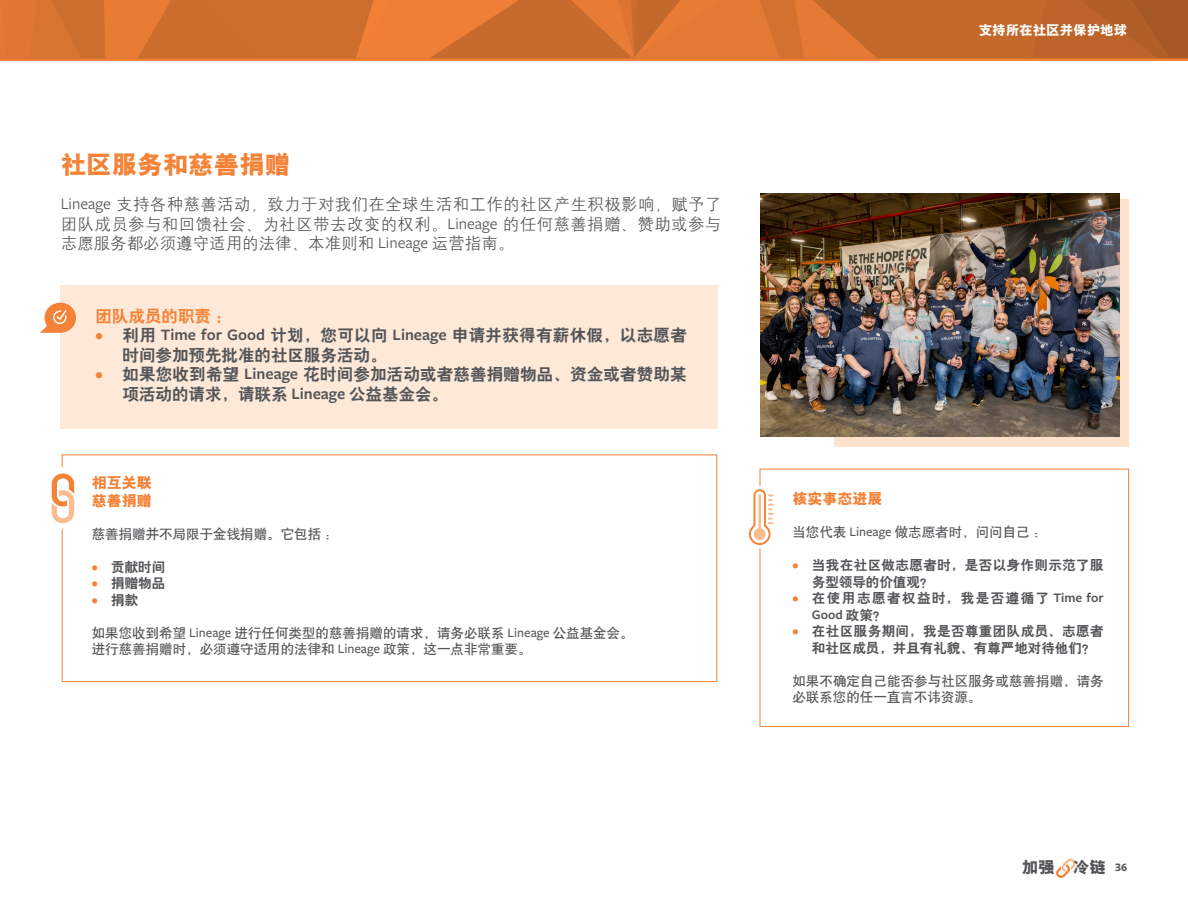
<style>
.page{position:relative;width:1188px;height:918px;background:#fff}
.page>*{position:absolute;margin:0;border:0;box-sizing:border-box;transform-origin:0 0}
.t1{font:25.5px "H Yb 9 gj";color:#f48237}
.t2{font:16.5px/19.5px "H Yb 2 gj";letter-spacing:.01em;color:#535558}
.t3{font:16.5px/19.5px "H Yg 2 gj";letter-spacing:.02em;color:#535558;text-align:justify}
.t4{font:16.5px "H Yb 2 gj";color:#f48237}
.t5{font:16.35px "H Yb 9 gj";color:#535558}
.t6{font:15px "H Yb 9 gj";color:#f48237}
.t7{font:13.5px/16.5px "H Yb 1 gj";color:#535558}
.t8{font:13.5px/16.5px "H Yb 2 gj";letter-spacing:.035em;color:#535558}
.t9{font:13.5px/16.5px "H Yb 2 gj";letter-spacing:.115em;color:#535558}
.t10{font:13.5px "H Yb 9 gj";color:#fff}
.s1{font-family:"Freight Sans Pro"}
.s2{font-family:"Freight Sans Pro";font-weight:600;color:#f48237}
.s3{font-family:"Freight Sans Pro";font-weight:600}
.s4{font-family:"Freight Sans Pro";font-weight:500}
.s5{font-family:"Freight Sans Pro";font-weight:700;font-size:12px}
</style>
<div class="page">
<svg style="left:1056px;top:859px;width:20px;height:19px"></svg>
<div style="left:61px;top:285px;width:657px;height:144px;background:#fee9d8"></div>
<svg style="left:40px;top:303px;width:36px;height:30px"></svg>
<div style="left:834px;top:199px;width:295px;height:247px;background:#fee2cc"></div>
<img style="left:760px;top:193px;width:359px;height:243px">
<div style="left:0;top:0;width:1188px;height:61px;background:linear-gradient(to right,#d87330,#d4712f)"></div>
<svg style="left:0;top:0;width:1188px;height:58px;background:#d06f2e"></svg>
<div style="left:760px;top:469px;width:369px;height:258px;background:#fff;border:1px solid #f48237"></div>
<div style="left:746px;top:486px;width:33px;height:62px;background:#fff"></div>
<div style="left:62px;top:454px;width:655px;height:228px;background:#fff;border:1px solid #f48237"></div>
<div style="left:46px;top:468px;width:33px;height:61px;background:#fff"></div>
<svg style="left:52px;top:473px;width:22px;height:50px"></svg>
<svg style="left:749px;top:489px;width:25px;height:56px"></svg>
<p class="t1" style="left:61px;top:151px;width:231px">社区服务和慈善捐赠</p>
<p class="t3" style="left:61px;top:195px;width:662px"><span class="s1">Lineage</span> 支持各种慈善活动，致力于对我们在全球生活和工作的社区产生积极影响，赋予了团队成员参与和回馈社会、为社区带去改变的权利。<span class="s1">Lineage</span> 的任何慈善捐赠、赞助或参与志愿服务都必须遵守适用的法律、本准则和 <span class="s1">Lineage</span> 运营指南。</p>
<p class="t4" style="left:96px;top:308px;width:138px">团队成员的职责：</p>
<p class="t2" style="left:123px;top:326px;width:566px;text-indent:-27px"><span class="s2">•</span> 利用 <span class="s3">Time for Good</span> 计划，您可以向 <span class="s3">Lineage</span> 申请并获得有薪休假，以志愿者时间参加预先批准的社区服务活动。</p>
<p class="t2" style="left:123px;top:365px;width:566px;text-indent:-27px"><span class="s2">•</span> 如果您收到希望 <span class="s3">Lineage</span> 花时间参加活动或者慈善捐赠物品、资金或者赞助某项活动的请求，请联系 <span class="s3">Lineage</span> 公益基金会。</p>
<p class="t6" style="left:92px;top:475px;width:61px">相互关联</p>
<p class="t6" style="left:92px;top:493px;width:61px">慈善捐赠</p>
<p class="t7" style="left:92px;top:526px;width:248px">慈善捐赠并不局限于金钱捐赠。它包括：</p>
<p class="t8" style="left:92px;top:559px;width:75px"><span class="s2">•</span> 贡献时间</p>
<p class="t8" style="left:92px;top:575px;width:75px"><span class="s2">•</span> 捐赠物品</p>
<p class="t8" style="left:92px;top:592px;width:48px"><span class="s2">•</span> 捐款</p>
<p class="t7" style="left:92px;top:625px;width:544px">如果您收到希望 <span class="s4">Lineage</span> 进行任何类型的慈善捐赠的请求，请务必联系 <span class="s4">Lineage</span> 公益基金会。进行慈善捐赠时，必须遵守适用的法律和 <span class="s4">Lineage</span> 政策，这一点非常重要。</p>
<p class="t10" style="left:979px;top:23px;width:150px">支持所在社区并保护地球</p>
<p class="t6" style="left:792px;top:491px;width:91px">核实事态进展</p>
<p class="t7" style="left:792px;top:524px;width:256px">当您代表 <span class="s4">Lineage</span> 做志愿者时，问问自己：</p>
<p class="t8" style="left:812px;top:557px;width:293px;text-indent:-20px"><span class="s2">•</span> 当我在社区做志愿者时，是否以身作则示范了服务型领导的价值观？</p>
<p class="t9" style="left:812px;top:590px;width:293px;text-indent:-20px"><span class="s2">•</span> 在使用志愿者权益时，我是否遵循了 <span class="s3">Time for<br>Good</span> 政策？</p>
<p class="t8" style="left:812px;top:623px;width:293px;text-indent:-20px"><span class="s2">•</span> 在社区服务期间，我是否尊重团队成员、志愿者和社区成员，并且有礼貌、有尊严地对待他们？</p>
<p class="t7" style="left:792px;top:672px;width:313px">如果不确定自己能否参与社区服务或慈善捐赠，请务必联系您的任一直言不讳资源。</p>
<p class="t5" style="left:1022px;top:859px;width:107px">加强 冷链 <span class="s5">36</span></p>
</div>
